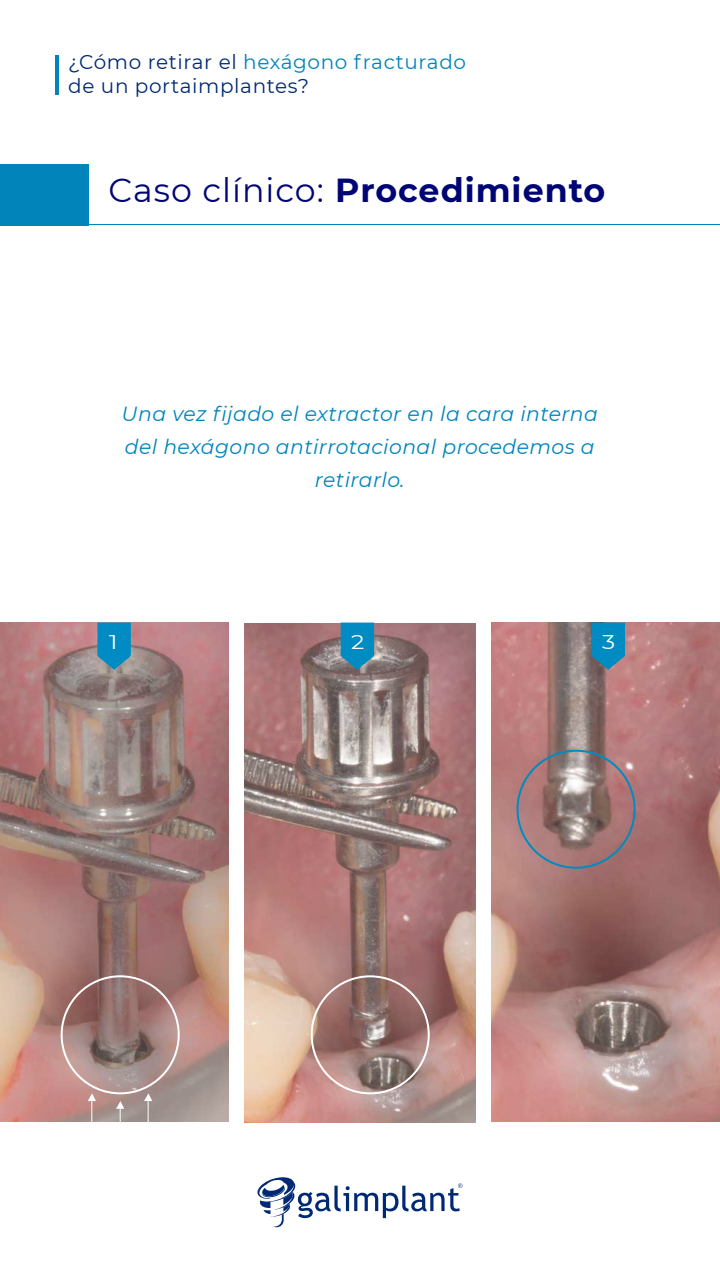
<style>
.page{position:relative;width:720px;height:1280px;background:#fff}
.page>*{position:absolute;margin:0;border:0;box-sizing:border-box;transform-origin:0 0}
.t1{font:700 33.3px "Montserrat";letter-spacing:.03em;color:#000575}
.t2{font:italic 20.4px/32.8px "Montserrat";letter-spacing:.02em;color:#0085bb;text-align:center}
.t3{font:20px/24px "Montserrat";letter-spacing:.03em;color:#002975}
.t4{font:19.9px "Montserrat";color:#fff;scale:1.17 1}
.s1{color:#0084ba}
.s2{font-weight:400}
</style>
<div class="page">
<svg style="left:257px;top:1177px;width:206px;height:50px"></svg>
<hr style="left:55px;top:55px;width:4px;height:40px;background:#0084ba">
<hr style="left:88px;top:225px;width:632px;height:1px;background:#0084ba">
<img style="left:0;top:623px;width:159px;height:499px">
<svg style="left:97px;top:623px;width:34px;height:47px;background:#1c8eba"></svg>
<hr style="left:120px;top:1108px;width:1px;height:51px;background:#fff">
<svg style="left:116px;top:1101px;width:8px;height:8px"></svg>
<hr style="left:148px;top:1100px;width:1px;height:52px;background:#fff">
<svg style="left:144px;top:1093px;width:8px;height:8px"></svg>
<hr style="left:91px;top:1100px;width:1px;height:52px;background:#fff">
<svg style="left:88px;top:1093px;width:8px;height:8px"></svg>
<img style="left:159px;top:623px;width:109px;height:499px">
<img style="left:268px;top:622px;width:452px;height:501px">
<svg style="left:592px;top:623px;width:33px;height:47px;background:#1788b5"></svg>
<div style="left:517px;top:750px;width:119px;height:119px;border:2px solid #008cc2;border-radius:50%"></div>
<div style="left:0;top:164px;width:88px;height:61px;background:#0084ba"></div>
<p class="t3" style="left:68px;top:50px;width:399px">¿Cómo retirar el <span class="s1">hexágono fracturado </span>de un portaimplantes?</p>
<h1 class="t1" style="left:108px;top:166px;width:498px"><span class="s2">Caso clínico:</span> Procedimiento</h1>
<p class="t2" style="left:122px;top:397px;width:478px">Una vez fijado el extractor en la cara interna del hexágono antirrotacional procedemos a retirarlo.</p>
<p class="t4" style="left:109px;top:628px;width:9px">1</p>
<p class="t4" style="left:351px;top:628px;width:13px">2</p>
<p class="t4" style="left:602px;top:628px;width:13px">3</p>
</div>
